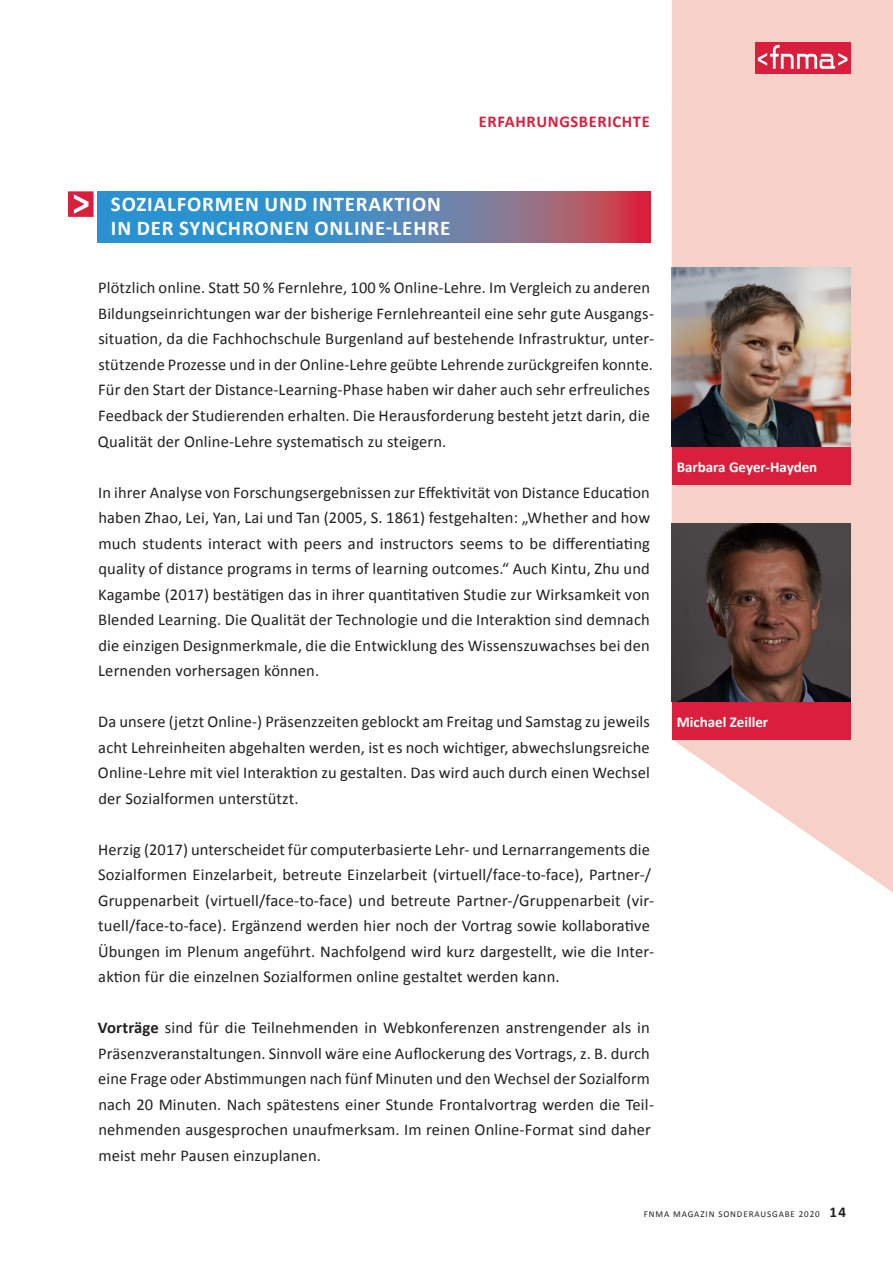
<style>
.page{position:relative;width:893px;height:1263px;background:#fff}
.page>*{position:absolute;margin:0;border:0;box-sizing:border-box;transform-origin:0 0}
.Head_3_Verlaufsbox{font:700 21px/24px "Calibri";letter-spacing:.04em;color:#fff}
.Body_1{font:16.5px/25.5px "Calibri";letter-spacing:.01em;color:#231f20}
.t1{font:700 16.5px "Calibri";letter-spacing:.04em;color:#da1f3d}
.t2{font:700 15px "Calibri";color:#fff}
.t3{font:9px "Calibri";letter-spacing:.1em;color:#231f20}
.s1{font-weight:700}
.s2{font-weight:700;font-size:15px}
</style>
<div class="page">
<div style="left:672px;top:0;width:221px;height:106px;background:#f7d1c7"></div>
<svg style="left:672px;top:106px;width:221px;height:787px;fill:#f7d1c7"></svg>
<svg style="left:98px;top:191px;width:553px;height:51px;background:#5f7fab"></svg>
<svg style="left:68px;top:191px;width:26px;height:26px"></svg>
<div style="left:672px;top:446px;width:178px;height:39px;background:#da1f3d"></div>
<img style="left:672px;top:268px;width:178px;height:178px">
<div style="left:672px;top:702px;width:178px;height:38px;background:#da1f3d"></div>
<img style="left:672px;top:523px;width:178px;height:179px">
<div style="left:755px;top:43px;width:95px;height:31px;background:#da1f3d"></div>
<svg style="left:758px;top:45px;width:89px;height:24px"></svg>
<p class="t1" style="left:479px;top:111px;width:172px">ERFAHRUNGSBERICHTE</p>
<h2 class="Head_3_Verlaufsbox" style="left:111px;top:191px;width:341px">SOZIALFORMEN UND INTERAKTION<br>IN DER SYNCHRONEN ONLINE-LEHRE</h2>
<p class="Body_1" style="left:98px;top:274px;width:558px">Plötzlich online. Statt 50 % Fernlehre, 100 % Online-Lehre. Im Vergleich zu anderen Bildungseinrichtungen war der bisherige Fernlehreanteil eine sehr gute Ausgangs&shy;situation, da die Fachhochschule Burgenland auf bestehende Infrastruktur, unter&shy;stützende Prozesse und in der Online-Lehre geübte Lehrende zurückgreifen konnte.<br>Für den Start der Distance-Learning-Phase haben wir daher auch sehr erfreuliches Feedback der Studierenden erhalten. Die Herausforderung besteht jetzt darin, die Qualität der Online-Lehre systematisch zu steigern.</p>
<p class="Body_1" style="left:98px;top:478px;width:553px;text-align:justify">In ihrer Analyse von Forschungsergebnissen zur Effektivität von Distance Education haben Zhao, Lei, Yan, Lai und Tan (2005, S. 1861) festgehalten: „Whether and how much students interact with peers and instructors seems to be differentiating quality of distance programs in terms of learning outcomes.“ Auch Kintu, Zhu und Kagambe (2017) bestätigen das in ihrer quantitativen Studie zur Wirksamkeit von Blended Learning. Die Qualität der Technologie und die Interaktion sind demnach die einzigen Designmerkmale, die die Entwicklung des Wissenszuwachses bei den Lernenden vorhersagen können.</p>
<p class="Body_1" style="left:98px;top:708px;width:553px;text-align:justify">Da unsere (jetzt Online-) Präsenzzeiten geblockt am Freitag und Samstag zu jeweils acht Lehreinheiten abgehalten werden, ist es noch wichtiger, abwechslungsreiche Online-Lehre mit viel Interaktion zu gestalten. Das wird auch durch einen Wechsel der Sozialformen unterstützt.</p>
<p class="Body_1" style="left:98px;top:836px;width:558px">Herzig (2017) unterscheidet für computerbasierte Lehr- und Lernarrangements die Sozialformen Einzelarbeit, betreute Einzelarbeit (virtuell/face-to-face), Partner-/ Gruppenarbeit (virtuell/face-to-face) und betreute Partner-/Gruppenarbeit (vir&shy;tuell/face-to-face). Ergänzend werden hier noch der Vortrag sowie kollaborative Übungen im Plenum angeführt. Nachfolgend wird kurz dargestellt, wie die Inter&shy;aktion für die einzelnen Sozialformen online gestaltet werden kann.</p>
<p class="Body_1" style="left:98px;top:1014px;width:558px"><span class="s1">Vorträge</span> sind für die Teilnehmenden in Webkonferenzen anstrengender als in Präsenzveranstaltungen. Sinnvoll wäre eine Auflockerung des Vortrags, z. B. durch eine Frage oder Abstimmungen nach fünf Minuten und den Wechsel der Sozialform nach 20 Minuten. Nach spätestens einer Stunde Frontalvortrag werden die Teil&shy;nehmenden ausgesprochen unaufmerksam. Im reinen Online-Format sind daher meist mehr Pausen einzuplanen.</p>
<p class="t2" style="left:677px;top:458px;width:142px">Barbara Geyer-Hayden</p>
<p class="t2" style="left:677px;top:713px;width:93px">Michael Zeiller</p>
<p class="t3" style="left:644px;top:1208px;width:204px">FNMA MAGAZIN SONDERAUSGABE 2020 <span class="s2">14</span></p>
</div>
